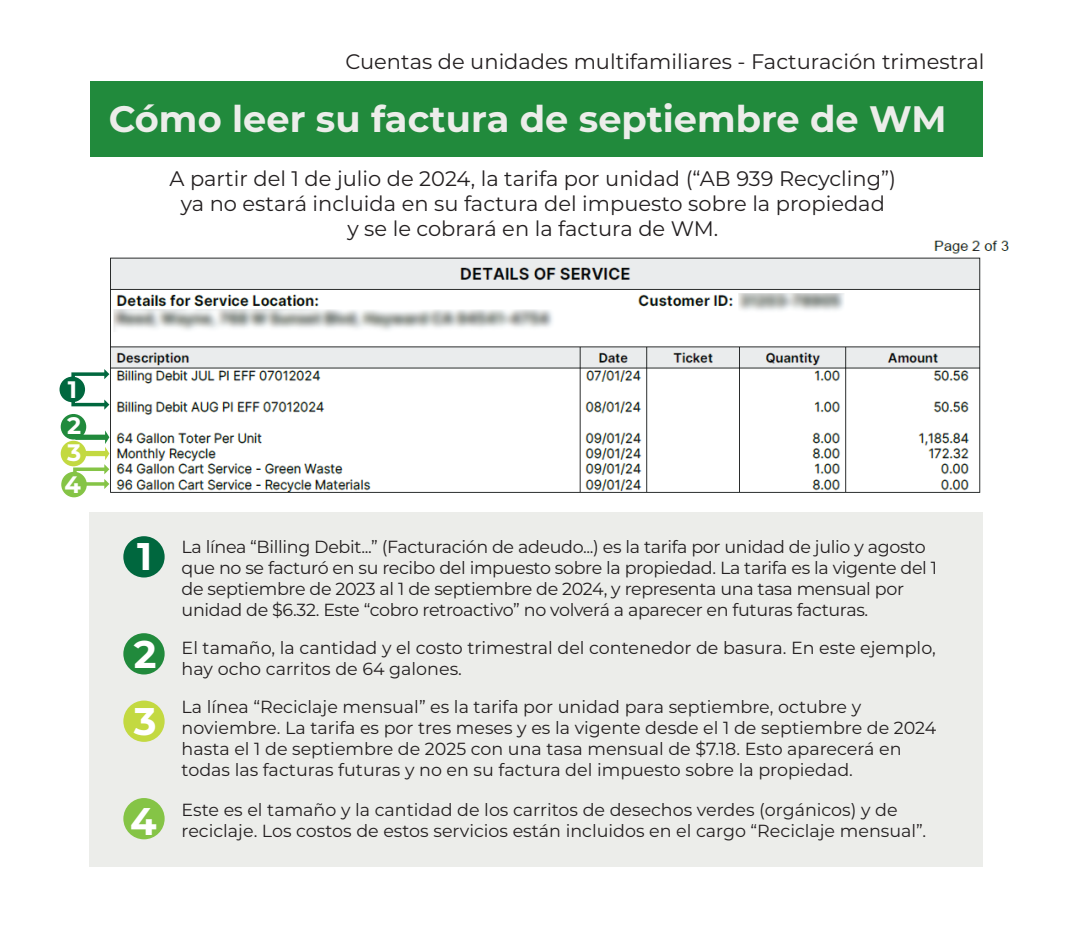
<style>
.page{position:relative;width:1086px;height:932px;background:#fff}
.page>*{position:absolute;margin:0;border:0;box-sizing:border-box;transform-origin:0 0}
.t1{font:700 38.5px "Montserrat";color:#fff}
.t2{font:700 36.75px "Montserrat";color:#ecedea}
.t3{font:700 23.8px/26.8px "Montserrat";color:#fff}
.t4{font:21px/25.2px "Montserrat";color:#231f20;text-align:center}
.t5{font:17.5px/21px "Montserrat";color:#231f20}
.t6{font:17.5px/21px "Montserrat";letter-spacing:-.02em;color:#231f20}
</style>
<div class="page">
<div style="left:89px;top:512px;width:894px;height:354px;background:#ecedea"></div>
<div style="left:90px;top:82px;width:893px;height:75px;background:#218a3c"></div>
<img style="left:74px;top:240px;width:935px;height:258px">
<div style="left:60px;top:376px;width:25px;height:26px;background:#00673e;border-radius:50%"></div>
<svg style="left:70px;top:369px;width:39px;height:17px"></svg>
<svg style="left:70px;top:392px;width:39px;height:17px"></svg>
<div style="left:61px;top:414px;width:25px;height:25px;background:#218a3c;border-radius:50%"></div>
<div style="left:61px;top:471px;width:26px;height:26px;background:#85c446;border-radius:50%"></div>
<div style="left:61px;top:440px;width:25px;height:26px;background:#c3d941;border-radius:50%"></div>
<svg style="left:71px;top:430px;width:38px;height:64px"></svg>
<div style="left:123px;top:633px;width:42px;height:41px;background:#218a3c;border-radius:50%"></div>
<div style="left:123px;top:536px;width:42px;height:41px;background:#00673e;border-radius:50%"></div>
<div style="left:123px;top:797px;width:42px;height:42px;background:#85c446;border-radius:50%"></div>
<div style="left:123px;top:700px;width:42px;height:41px;background:#c3d941;border-radius:50%"></div>
<p class="t4" style="left:345px;top:48px;width:640px">Cuentas de unidades multifamiliares - Facturación trimestral</p>
<h2 class="t2" style="left:109px;top:92px;width:839px">Cómo leer su factura de septiembre de WM</h2>
<p class="t4" style="left:169px;top:165px;width:728px">A partir del 1 de julio de 2024, la tarifa por unidad (“AB 939 Recycling”) ya no estará incluida en su factura del impuesto sobre la propiedad<br>y se le cobrará en la factura de WM.</p>
<h3 class="t3" style="left:68px;top:374px;width:11px">1</h3>
<h3 class="t3" style="left:67px;top:411px;width:16px">2<br>3</h3>
<h3 class="t3" style="left:64px;top:469px;width:18px">4</h3>
<h1 class="t1" style="left:137px;top:528px;width:17px">1</h1>
<h1 class="t1" style="left:134px;top:626px;width:24px">2</h1>
<p class="t6" style="left:182px;top:535px;width:757px">La línea “Billing Debit...” (Facturación de adeudo...) es la tarifa por unidad de julio y agosto que no se facturó en su recibo del impuesto sobre la propiedad. La tarifa es la vigente del 1 de septiembre de 2023 al 1 de septiembre de 2024, y representa una tasa mensual por unidad de $6.32. Este “cobro retroactivo” no volverá a aparecer en futuras facturas.</p>
<p class="t5" style="left:182px;top:636px;width:755px">El tamaño, la cantidad y el costo trimestral del contenedor de basura. En este ejemplo, hay ocho carritos de 64 galones.</p>
<h1 class="t1" style="left:134px;top:693px;width:24px">3</h1>
<p class="t5" style="left:182px;top:695px;width:756px">La línea “Reciclaje mensual” es la tarifa por unidad para septiembre, octubre y noviembre. La tarifa es por tres meses y es la vigente desde el 1 de septiembre de 2024 hasta el 1 de septiembre de 2025 con una tasa mensual de $7.18. Esto aparecerá en todas las facturas futuras y no en su factura del impuesto sobre la propiedad.</p>
<h1 class="t1" style="left:130px;top:793px;width:28px">4</h1>
<p class="t5" style="left:182px;top:798px;width:746px">Este es el tamaño y la cantidad de los carritos de desechos verdes (orgánicos) y de reciclaje. Los costos de estos servicios están incluidos en el cargo “Reciclaje mensual”.</p>
</div>
